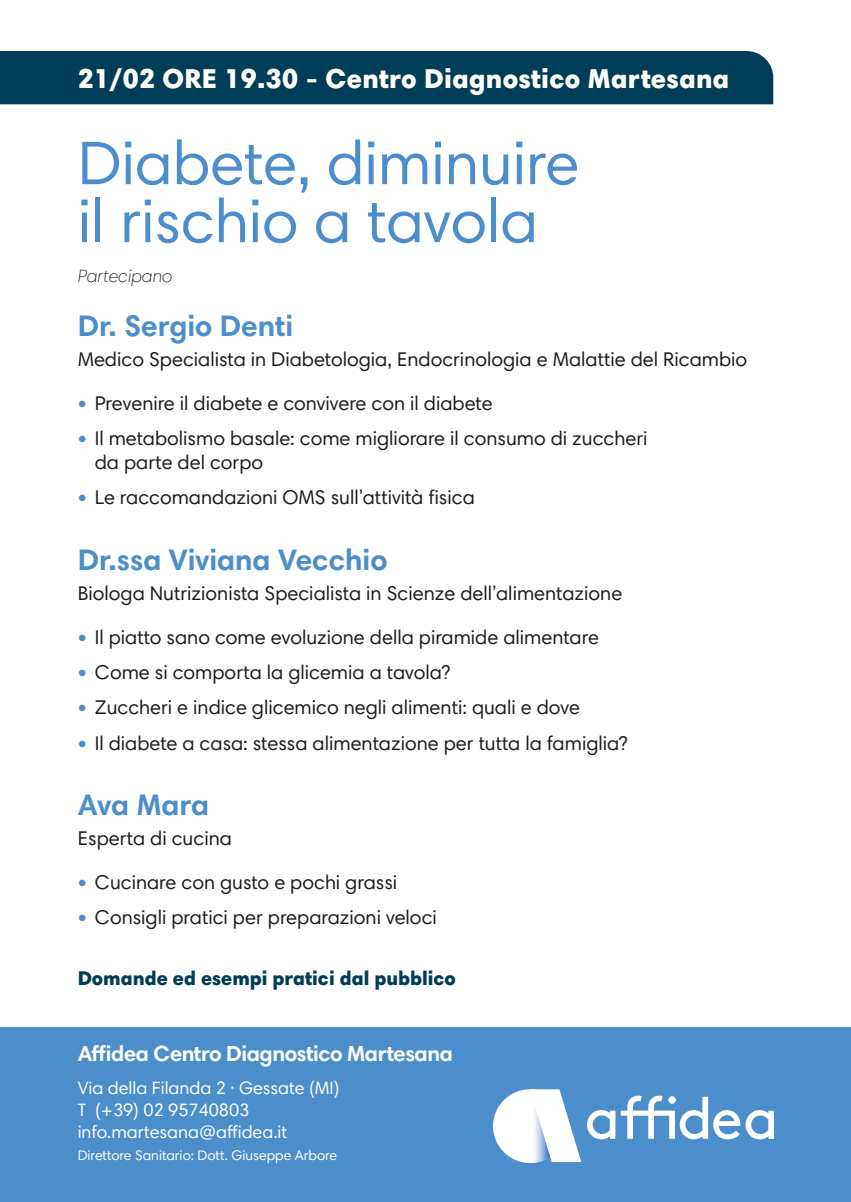
<style>
.page{position:relative;width:851px;height:1202px;background:#fff}
.page>*{position:absolute;margin:0;border:0;box-sizing:border-box;transform-origin:0 0}
.t1{font:62px "Harmonia Sans W1 G";color:#4c8ecb}
.t2{font:700 30px "Harmonia Sans W1 G";color:#4c8ecb}
.t3{font:900 27.6px "Harmonia Sans W1 G";letter-spacing:.01em;color:#fff}
.t4{font:700 22px "Harmonia Sans W1 G";letter-spacing:-.02em;color:#fff}
.t5{font:20px/24px "Harmonia Sans W1 G";color:#1d1d1b}
.t6{font:900 20px "Harmonia Sans W1 G";color:#003d58}
.t7{font:18px "Harmonia Sans W1 G";color:#fff}
.t8{font:italic 300 18px "Harmonia Sans W1 G";letter-spacing:.01em;color:#1d1d1b}
.t9{font:14px "Harmonia Sans W1 G";color:#fff}
.s1{font-weight:900;color:#4c8ecb}
</style>
<div class="page">
<div style="left:0;top:1028px;width:850px;height:174px;background:#4c8ecb"></div>
<div style="left:0;top:51px;width:773px;height:53px;background:#003d58"></div>
<svg style="left:587px;top:1096px;width:186px;height:43px"></svg>
<div style="left:493px;top:1089px;width:73px;height:74px;background:#fff;border-radius:50%"></div>
<svg style="left:533px;top:1089px;width:48px;height:73px"></svg>
<p class="t3" style="left:78px;top:60px;width:653px">21/02 ORE 19.30 - Centro Diagnostico Martesana</p>
<p class="t1" style="left:78px;top:124px;width:503px">Diabete, diminuire</p>
<p class="t1" style="left:78px;top:182px;width:461px">il rischio a tavola</p>
<p class="t8" style="left:78px;top:265px;width:96px">Partecipano</p>
<p class="t2" style="left:78px;top:307px;width:217px">Dr. Sergio Denti</p>
<p class="t5" style="left:78px;top:347px;width:671px">Medico Specialista in Diabetologia, Endocrinologia e Malattie del Ricambio</p>
<p class="t5" style="left:78px;top:391px;width:416px"><span class="s1">•</span> Prevenire il diabete e convivere con il diabete</p>
<p class="t5" style="left:95px;top:426px;width:554px;text-indent:-17px"><span class="s1">•</span> Il metabolismo basale: come migliorare il consumo di zuccheri da parte del corpo</p>
<p class="t5" style="left:78px;top:485px;width:398px"><span class="s1">•</span> Le raccomandazioni OMS sull’attività fisica</p>
<p class="t2" style="left:78px;top:540px;width:311px">Dr.ssa Viviana Vecchio</p>
<p class="t5" style="left:78px;top:581px;width:546px">Biologa Nutrizionista Specialista in Scienze dell’alimentazione</p>
<p class="t5" style="left:78px;top:624px;width:522px"><span class="s1">•</span> Il piatto sano come evoluzione della piramide alimentare</p>
<p class="t5" style="left:78px;top:660px;width:374px"><span class="s1">•</span> Come si comporta la glicemia a tavola?</p>
<p class="t5" style="left:78px;top:695px;width:504px"><span class="s1">•</span> Zuccheri e indice glicemico negli alimenti: quali e dove</p>
<p class="t5" style="left:78px;top:730px;width:551px"><span class="s1">•</span> Il diabete a casa: stessa alimentazione per tutta la famiglia?</p>
<p class="t2" style="left:78px;top:785px;width:133px">Ava Mara</p>
<p class="t5" style="left:78px;top:826px;width:156px">Esperta di cucina</p>
<p class="t5" style="left:78px;top:869px;width:321px"><span class="s1">•</span> Cucinare con gusto e pochi grassi</p>
<p class="t5" style="left:78px;top:905px;width:360px"><span class="s1">•</span> Consigli pratici per preparazioni veloci</p>
<p class="t6" style="left:78px;top:965px;width:379px">Domande ed esempi pratici dal pubblico</p>
<p class="t4" style="left:78px;top:1039px;width:377px">Affidea Centro Diagnostico Martesana</p>
<p class="t7" style="left:78px;top:1077px;width:263px">Via della Filanda 2 · Gessate (MI)</p>
<p class="t7" style="left:78px;top:1099px;width:173px">T (+39) 02 95740803</p>
<p class="t7" style="left:78px;top:1121px;width:211px">info.martesana@affidea.it</p>
<p class="t9" style="left:78px;top:1147px;width:261px">Direttore Sanitario: Dott. Giuseppe Arbore</p>
</div>
